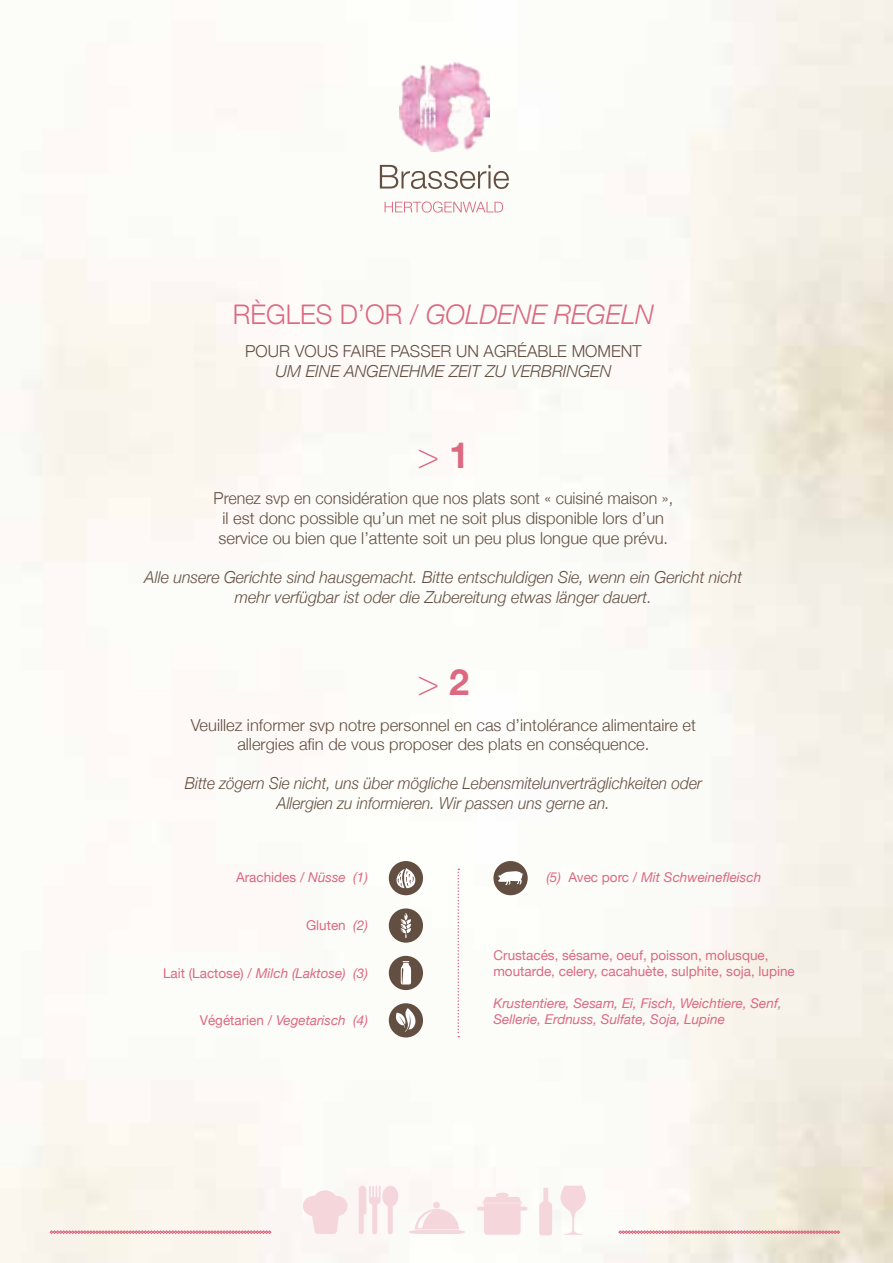
<style>
.page{position:relative;width:893px;height:1263px;background:#fff}
.page>*{position:absolute;margin:0;border:0;box-sizing:border-box;transform-origin:0 0}
.t1{font:100 36px "Helvetica Neue";color:#dd6881}
.t2{font:italic 300 27px "Helvetica Neue";color:#dd6881}
.t3{font:300 16.5px/19.8px "Helvetica Neue";color:#634e42;text-align:center}
.t4{font:italic 300 16.5px/19.8px "Helvetica Neue";color:#634e42;text-align:center}
.t5{font:italic 300 16.5px/19.8px "Helvetica Neue";color:#634e42;text-align:center;scale:.94 1}
.t6{font:italic 13.5px/16.2px "Helvetica Neue";color:#dd6881}
.t7{font:13.5px/16.2px "Helvetica Neue";color:#dd6881}
.s1{font-style:normal}
.s2{font-weight:700}
.s3{font-style:italic}
</style>
<div class="page">
<img style="left:0;top:0;width:893px;height:1263px">
<svg style="left:380px;top:165px;width:129px;height:24px"></svg>
<svg style="left:385px;top:201px;width:118px;height:12px"></svg>
<svg style="left:359px;top:1184px;width:39px;height:51px"></svg>
<svg style="left:303px;top:1190px;width:45px;height:44px"></svg>
<div style="left:433px;top:1201px;width:7px;height:7px;background:#f5d6da;border-radius:50%"></div>
<svg style="left:405px;top:1206px;width:64px;height:28px"></svg>
<svg style="left:477px;top:1193px;width:50px;height:42px"></svg>
<svg style="left:560px;top:1186px;width:26px;height:49px"></svg>
<svg style="left:539px;top:1188px;width:13px;height:47px"></svg>
<svg style="left:618px;top:1230px;width:222px;height:4px"></svg>
<svg style="left:50px;top:1230px;width:221px;height:4px"></svg>
<img style="left:400px;top:63px;width:89px;height:88px">
<div style="left:389px;top:861px;width:34px;height:34px;background:#634e42;border-radius:50%"></div>
<svg style="left:396px;top:868px;width:19px;height:20px"></svg>
<div style="left:389px;top:908px;width:34px;height:35px;background:#634e42;border-radius:50%"></div>
<svg style="left:400px;top:913px;width:11px;height:25px"></svg>
<div style="left:389px;top:956px;width:34px;height:34px;background:#634e42;border-radius:50%"></div>
<svg style="left:401px;top:961px;width:10px;height:23px"></svg>
<div style="left:493px;top:861px;width:35px;height:34px;background:#634e42;border-radius:50%"></div>
<svg style="left:498px;top:871px;width:25px;height:14px"></svg>
<svg style="left:457px;top:868px;width:2px;height:169px"></svg>
<div style="left:389px;top:1003px;width:34px;height:34px;background:#634e42;border-radius:50%"></div>
<svg style="left:396px;top:1008px;width:20px;height:24px"></svg>
<h2 class="t2" style="left:233px;top:293px;width:423px"><span class="s1">RÈGLES D’OR /</span> GOLDENE REGELN</h2>
<p class="t3" style="left:245px;top:340px;width:398px">POUR VOUS FAIRE PASSER UN AGRÉABLE MOMENT</p>
<p class="t4" style="left:275px;top:360px;width:337px">UM EINE ANGENEHME ZEIT ZU VERBRINGEN</p>
<h1 class="t1" style="left:418px;top:428px;width:53px">&gt; <span class="s2">1</span></h1>
<p class="t3" style="left:214px;top:487px;width:461px">Prenez svp en considération que nos plats sont « cuisiné maison », il est donc possible qu’un met ne soit plus disponible lors d’un service ou bien que l’attente soit un peu plus longue que prévu.</p>
<p class="t4" style="left:145px;top:566px;width:599px">Alle unsere Gerichte sind hausgemacht. Bitte entschuldigen Sie, wenn ein Gericht nicht mehr verfügbar ist oder die Zubereitung etwas länger dauert.</p>
<h1 class="t1" style="left:418px;top:654px;width:53px">&gt; <span class="s2">2</span></h1>
<p class="t3" style="left:191px;top:714px;width:507px">Veuillez informer svp notre personnel en cas d’intolérance alimentaire et allergies afin de vous proposer des plats en conséquence.</p>
<p class="t5" style="left:185px;top:772px;width:552px">Bitte zögern Sie nicht, uns über mögliche Lebensmitelunverträglichkeiten oder<br>Allergien zu informieren. Wir passen uns gerne an.</p>
<p class="t7" style="left:236px;top:870px;width:133px">Arachides / <span class="s3">Nüsse (1)</span></p>
<p class="t7" style="left:306px;top:918px;width:63px">Gluten <span class="s3">(2)</span></p>
<p class="t6" style="left:163px;top:965px;width:206px"><span class="s1">Lait (Lactose) /</span> Milch (Laktose) (3)</p>
<p class="t6" style="left:200px;top:1013px;width:170px"><span class="s1">Végétarien /</span> Vegetarisch (4)</p>
<p class="t6" style="left:546px;top:870px;width:216px">(5) <span class="s1">Avec porc /</span> Mit Schweinefleisch</p>
<p class="t7" style="left:493px;top:947px;width:303px">Crustacés, sésame, oeuf, poisson, molusque, moutarde, celery, cacahuète, sulphite, soja, lupine</p>
<p class="t6" style="left:493px;top:996px;width:290px">Krustentiere, Sesam, Ei, Fisch, Weichtiere, Senf,<br>Sellerie, Erdnuss, Sulfate, Soja, Lupine</p>
</div>
